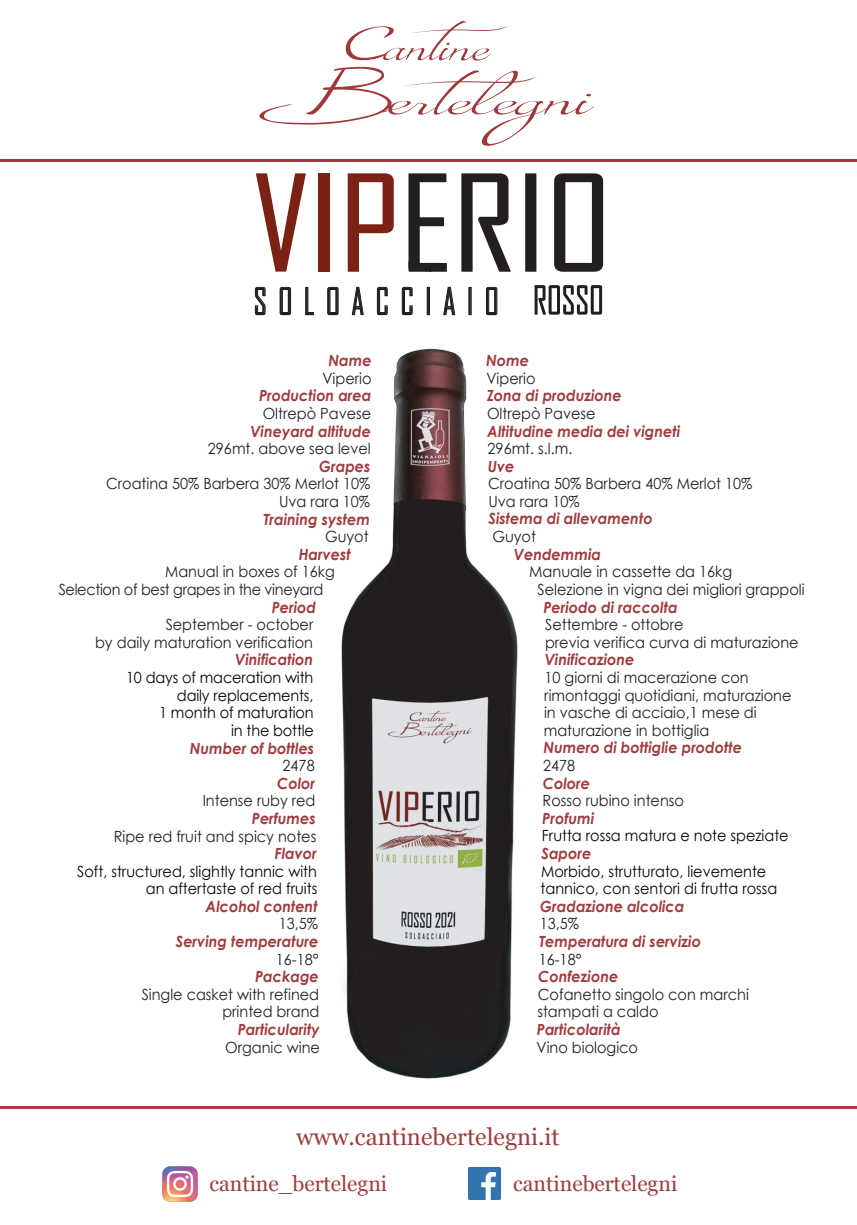
<style>
.page{position:relative;width:857px;height:1225px;background:#fff}
.page>*{position:absolute;margin:0;border:0;box-sizing:border-box;transform-origin:0 0}
.t1{font:35.6px "Agency FB";letter-spacing:.35em;color:#231f20;scale:.9 1}
.t2{font:23.8px "Vani";color:#9f3c3d}
.t3{font:21.2px "Vani";color:#9f3c3d}
.t4{font:15.4px/17.6px "Century Gothic";color:#231f20;scale:.94 1}
.t5{font:italic 700 15.4px "Century Gothic";color:#a03b3e;scale:.94 1}
.t6{font:15.4px/17.6px "Century Gothic";color:#040503;text-align:right;scale:.94 1}
.t7{font:15.4px/17.6px "Century Gothic";letter-spacing:-.02em;color:#231f20;scale:.94 1}
</style>
<div class="page">
<hr style="left:0;top:159px;width:856px;height:3px;background:#a03b3e">
<hr style="left:0;top:1106px;width:856px;height:3px;background:#a03b3e">
<svg style="left:259px;top:21px;width:334px;height:125px"></svg>
<div style="left:318px;top:173px;width:12px;height:99px;background:#7b2215"></div>
<svg style="left:347px;top:173px;width:46px;height:99px"></svg>
<svg style="left:461px;top:173px;width:49px;height:99px"></svg>
<div style="left:525px;top:173px;width:11px;height:99px;background:#231f20"></div>
<svg style="left:554px;top:173px;width:48px;height:99px"></svg>
<svg style="left:256px;top:173px;width:50px;height:99px"></svg>
<svg style="left:408px;top:173px;width:38px;height:99px"></svg>
<img style="left:468px;top:1168px;width:32px;height:31px">
<img style="left:162px;top:1166px;width:35px;height:35px">
<svg style="left:255px;top:287px;width:10px;height:28px"></svg>
<svg style="left:279px;top:287px;width:12px;height:28px"></svg>
<svg style="left:305px;top:287px;width:9px;height:28px"></svg>
<svg style="left:327px;top:287px;width:11px;height:28px"></svg>
<svg style="left:352px;top:287px;width:11px;height:28px"></svg>
<svg style="left:377px;top:287px;width:10px;height:28px"></svg>
<svg style="left:401px;top:287px;width:11px;height:28px"></svg>
<div style="left:427px;top:287px;width:2px;height:28px;border:1px solid #231f20"></div>
<svg style="left:443px;top:287px;width:12px;height:28px"></svg>
<svg style="left:486px;top:287px;width:11px;height:28px"></svg>
<svg style="left:534px;top:285px;width:67px;height:30px"></svg>
<img style="left:341px;top:348px;width:177px;height:731px">
<h1 class="t1" style="left:253px;top:280px;width:274px">SOLOACCIAIO</h1>
<p class="t5" style="left:328px;top:349px;width:47px">Name</p>
<p class="t4" style="left:322px;top:369px;width:54px">Viperio</p>
<p class="t5" style="left:259px;top:384px;width:121px">Production area</p>
<p class="t4" style="left:262px;top:404px;width:117px">Oltrepò Pavese</p>
<p class="t5" style="left:250px;top:419px;width:129px">Vineyard altitude</p>
<p class="t4" style="left:208px;top:440px;width:174px">296mt. above sea level</p>
<p class="t5" style="left:319px;top:454px;width:56px">Grapes</p>
<p class="t4" style="left:106px;top:475px;width:282px;text-align:right">Croatina 50% Barbera 30% Merlot 10%<br>Uva rara 10%</p>
<p class="t5" style="left:263px;top:507px;width:115px">Training system</p>
<p class="t4" style="left:325px;top:527px;width:48px">Guyot</p>
<p class="t5" style="left:298px;top:542px;width:57px">Harvest</p>
<p class="t7" style="left:59px;top:563px;width:295px;text-indent:106px">Manual in boxes of 16kg<br>Selection of best grapes in the vineyard</p>
<p class="t5" style="left:272px;top:595px;width:49px">Period</p>
<p class="t4" style="left:95px;top:615px;width:233px;text-align:right">September - october<br>by daily maturation verification</p>
<p class="t5" style="left:235px;top:648px;width:84px">Vinification</p>
<p class="t6" style="left:126px;top:668px;width:201px">10 days of maceration with daily replacements,<br>1 month of maturation<br>in the bottle</p>
<p class="t5" style="left:190px;top:736px;width:134px">Number of bottles</p>
<p class="t4" style="left:282px;top:756px;width:36px">2478</p>
<p class="t5" style="left:277px;top:771px;width:42px">Color</p>
<p class="t4" style="left:203px;top:791px;width:121px">Intense ruby red</p>
<p class="t5" style="left:252px;top:806px;width:69px">Perfumes</p>
<p class="t4" style="left:114px;top:827px;width:217px">Ripe red fruit and spicy notes</p>
<p class="t5" style="left:274px;top:842px;width:46px">Flavor</p>
<p class="t6" style="left:77px;top:862px;width:257px">Soft, structured, slightly tannic with an aftertaste of red fruits</p>
<p class="t5" style="left:205px;top:894px;width:121px">Alcohol content</p>
<p class="t4" style="left:278px;top:914px;width:43px">13,5%</p>
<p class="t5" style="left:176px;top:929px;width:153px">Serving temperature</p>
<p class="t4" style="left:276px;top:950px;width:47px">16-18°</p>
<p class="t5" style="left:255px;top:965px;width:69px">Package</p>
<p class="t4" style="left:142px;top:985px;width:190px;text-align:right">Single casket with refined printed brand</p>
<p class="t5" style="left:238px;top:1017px;width:89px">Particularity</p>
<p class="t4" style="left:225px;top:1038px;width:102px">Organic wine</p>
<p class="t5" style="left:486px;top:349px;width:47px">Nome</p>
<p class="t4" style="left:486px;top:369px;width:54px">Viperio</p>
<p class="t5" style="left:486px;top:384px;width:145px">Zona di produzione</p>
<p class="t4" style="left:486px;top:404px;width:117px">Oltrepò Pavese</p>
<p class="t5" style="left:487px;top:419px;width:207px">Altitudine media dei vigneti</p>
<p class="t4" style="left:487px;top:439px;width:92px">296mt. s.l.m.</p>
<p class="t5" style="left:487px;top:454px;width:30px">Uve</p>
<p class="t4" style="left:488px;top:475px;width:282px">Croatina 50% Barbera 40% Merlot 10%<br>Uva rara 10%</p>
<p class="t5" style="left:488px;top:507px;width:176px">Sistema di allevamento</p>
<p class="t4" style="left:492px;top:527px;width:48px">Guyot</p>
<p class="t5" style="left:513px;top:542px;width:94px">Vendemmia</p>
<p class="t4" style="left:537px;top:562px;width:285px;text-indent:-8px">Manuale in cassette da 16kg<br>Selezione in vigna dei migliori grappoli</p>
<p class="t5" style="left:543px;top:595px;width:144px">Periodo di raccolta</p>
<p class="t4" style="left:544px;top:615px;width:271px">Settembre - ottobre<br>previa verifica curva di maturazione</p>
<p class="t5" style="left:544px;top:648px;width:97px">Vinificazione</p>
<p class="t4" style="left:543px;top:668px;width:265px">10 giorni di macerazione con rimontaggi quotidiani, maturazione in vasche di acciaio,1 mese di maturazione in bottiglia</p>
<p class="t5" style="left:543px;top:736px;width:212px">Numero di bottiglie prodotte</p>
<p class="t4" style="left:543px;top:756px;width:36px">2478</p>
<p class="t5" style="left:542px;top:771px;width:52px">Colore</p>
<p class="t4" style="left:542px;top:791px;width:152px">Rosso rubino intenso</p>
<p class="t5" style="left:542px;top:806px;width:57px">Profumi</p>
<p class="t6" style="left:541px;top:826px;width:264px">Frutta rossa matura e note speziate</p>
<p class="t5" style="left:541px;top:841px;width:54px">Sapore</p>
<p class="t6" style="left:540px;top:862px;width:253px;text-align:left">Morbido, strutturato, lievemente tannico, con sentori di frutta rossa</p>
<p class="t5" style="left:540px;top:894px;width:155px">Gradazione alcolica</p>
<p class="t4" style="left:539px;top:914px;width:43px">13,5%</p>
<p class="t5" style="left:539px;top:929px;width:173px">Temperatura di servizio</p>
<p class="t4" style="left:538px;top:950px;width:47px">16-18°</p>
<p class="t5" style="left:538px;top:965px;width:87px">Confezione</p>
<p class="t4" style="left:537px;top:985px;width:226px">Cofanetto singolo con marchi stampati a caldo</p>
<p class="t5" style="left:536px;top:1017px;width:91px">Particolarità</p>
<p class="t4" style="left:536px;top:1038px;width:109px">Vino biologico</p>
<h2 class="t2" style="left:296px;top:1122px;width:265px">www.cantinebertelegni.it</h2>
<h3 class="t3" style="left:209px;top:1171px;width:179px">cantine_bertelegni</h3>
<h3 class="t3" style="left:513px;top:1171px;width:165px">cantinebertelegni</h3>
</div>
